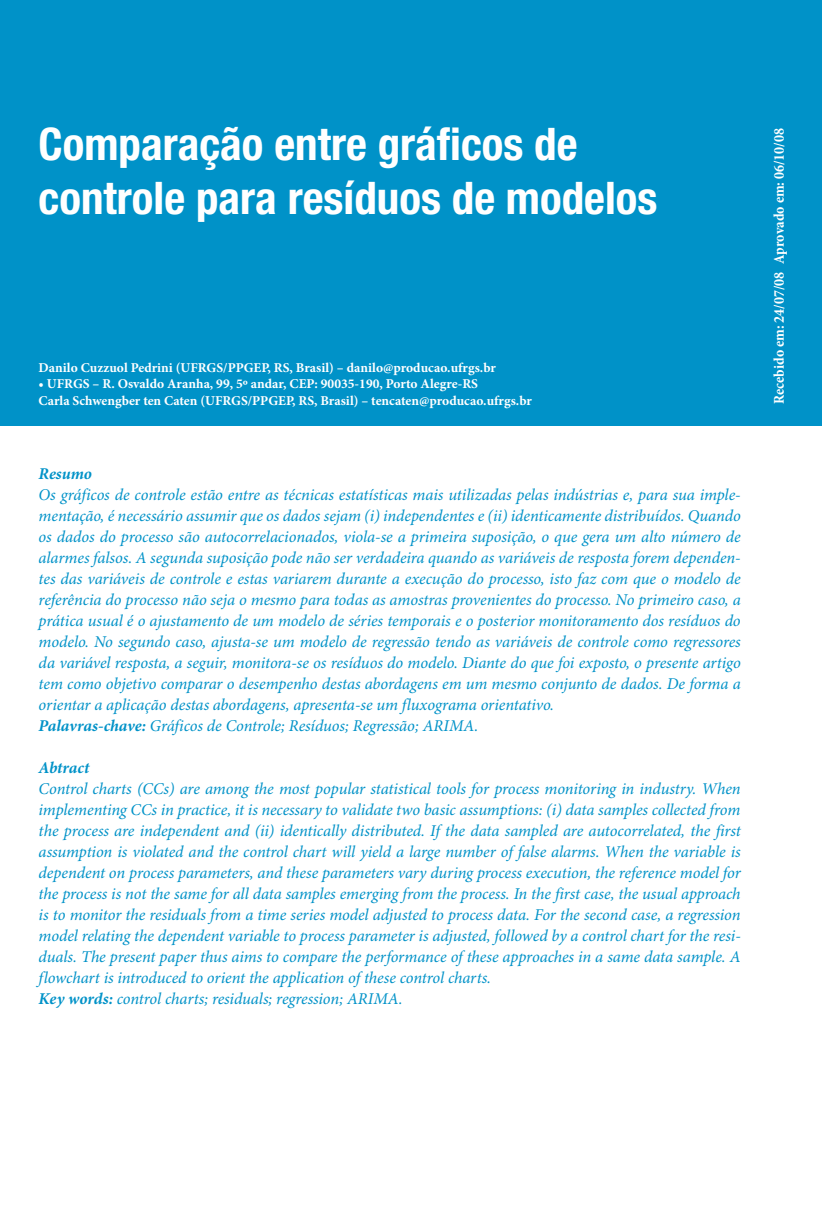
<style>
.page{position:relative;width:822px;height:1213px;background:#fff}
.page>*{position:absolute;margin:0;border:0;box-sizing:border-box;transform-origin:0 0}
.t1{font:700 condensed 45px/54px "Helvetica Neue LT Std";color:#fff}
.t2{font:italic 16.5px/21px "Minion Pro";letter-spacing:-.005em;color:#0092c8}
.t3{font:700 condensed 15px "Minion Pro";color:#fff}
.t4{font:700 13.5px/16.2px "Minion Pro";color:#fff}
.s1{font-weight:700}
</style>
<div class="page">
<div style="left:0;top:0;width:821px;height:426px;background:#0092c8"></div>
<p class="t1" style="left:39px;top:122px;width:620px">Comparação entre gráficos de controle para resíduos de modelos</p>
<p class="t3" style="left:772px;top:404px;width:278px;rotate:-90deg">Recebido em: 24/07/08 Aprovado em: 06/10/08</p>
<p class="t4" style="left:39px;top:361px;width:458px">Danilo Cuzzuol Pedrini (UFRGS/PPGEP, RS, Brasil) – danilo@producao.ufrgs.br</p>
<p class="t4" style="left:39px;top:377px;width:494px">• UFRGS – R. Osvaldo Aranha, 99, 5º andar, CEP: 90035-190, Porto Alegre-RS<br>Carla Schwengber ten Caten (UFRGS/PPGEP, RS, Brasil) – tencaten@producao.ufrgs.br</p>
<p class="t2" style="left:39px;top:465px;width:703px"><span class="s1">Resumo<br></span>Os gráficos de controle estão entre as técnicas estatísticas mais utilizadas pelas indústrias e, para sua imple&shy;mentação, é necessário assumir que os dados sejam (i) independentes e (ii) identicamente distribuídos. Quando os dados do processo são autocorrelacionados, viola-se a primeira suposição, o que gera um alto número de alarmes falsos. A segunda suposição pode não ser verdadeira quando as variáveis de resposta forem dependen&shy;tes das variáveis de controle e estas variarem durante a execução do processo, isto faz com que o modelo de referência do processo não seja o mesmo para todas as amostras provenientes do processo. No primeiro caso, a prática usual é o ajustamento de um modelo de séries temporais e o posterior monitoramento dos resíduos do modelo. No segundo caso, ajusta-se um modelo de regressão tendo as variáveis de controle como regressores da variável resposta, a seguir, monitora-se os resíduos do modelo. Diante do que foi exposto, o presente artigo tem como objetivo comparar o desempenho destas abordagens em um mesmo conjunto de dados. De forma a orientar a aplicação destas abordagens, apresenta-se um fluxograma orientativo.<br><span class="s1">Palavras-chave:</span> Gráficos de Controle; Resíduos; Regressão; ARIMA.</p>
<p class="t2" style="left:39px;top:759px;width:703px"><span class="s1">Abtract<br></span>Control charts (CCs) are among the most popular statistical tools for process monitoring in industry. When implementing CCs in practice, it is necessary to validate two basic assumptions: (i) data samples collected from the process are independent and (ii) identically distributed. If the data sampled are autocorrelated, the first assumption is violated and the control chart will yield a large number of false alarms. When the variable is dependent on process parameters, and these parameters vary during process execution, the reference model for the process is not the same for all data samples emerging from the process. In the first case, the usual approach is to monitor the residuals from a time series model adjusted to process data. For the second case, a regression model relating the dependent variable to process parameter is adjusted, followed by a control chart for the resi&shy;duals. The present paper thus aims to compare the performance of these approaches in a same data sample. A flowchart is introduced to orient the application of these control charts.<br><span class="s1">Key words:</span> control charts; residuals; regression; ARIMA.</p>
</div>
